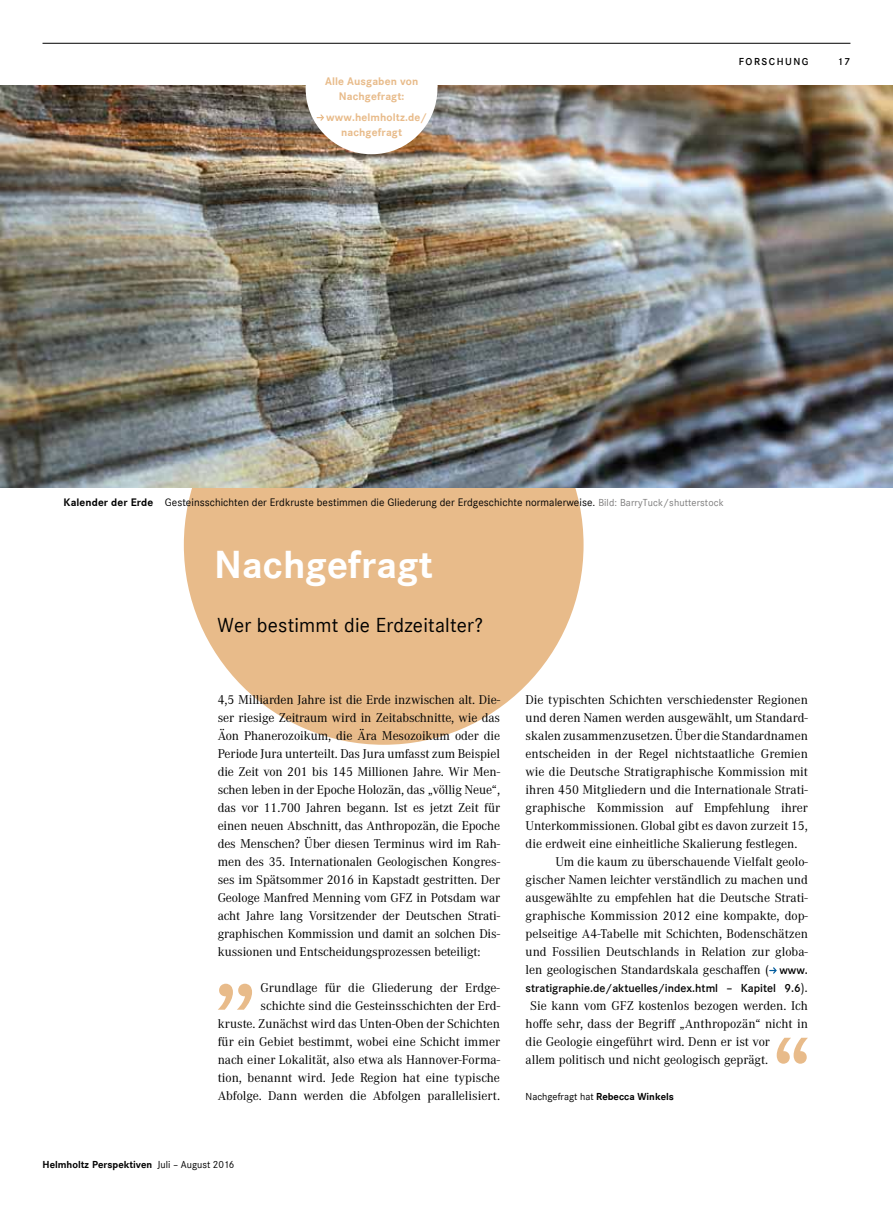
<style>
.page{position:relative;width:893px;height:1212px;background:#fff}
.page>*{position:absolute;margin:0;border:0;box-sizing:border-box;transform-origin:0 0}
.t1{font:700 40.5px "Corporate S";color:#fff}
.t2{font:21px "Corporate S";letter-spacing:.01em;color:#000}
.t3{font:13.2px/18px "Corporate A";color:#000;text-align:justify}
.t4{font:600 12px "Corporate S";color:#000}
.t5{font:700 11.4px/15px "Corporate S";letter-spacing:.01em;color:#e8bb8a;text-align:center}
.t6{font:11.25px "Corporate S";letter-spacing:.005em;color:#000}
.t7{font:700 10.5px "Corporate S";color:#000}
.t8{font:10.5px "Corporate S";color:#000}
.t9{font:600 10.5px "Corporate S";letter-spacing:.14em;color:#000}
.s1{font-weight:700}
.s2{font-size:10.5px;color:#7c7b7b}
.s3{font-weight:400}
.s4{font-family:"Corporate S";font-weight:600;font-size:12px}
.s5{font-weight:400;font-size:13.5px}
</style>
<div class="page">
<hr style="left:43px;top:43px;width:807px;height:1px;background:#000">
<div style="left:184px;top:345px;width:400px;height:400px;background:#e8bb8a;border-radius:50%"></div>
<svg style="left:769px;top:967px;width:8px;height:7px"></svg>
<svg style="left:218px;top:984px;width:34px;height:26px"></svg>
<svg style="left:777px;top:1038px;width:31px;height:26px"></svg>
<img style="left:0;top:85px;width:893px;height:403px">
<svg style="left:305px;top:85px;width:134px;height:69px"></svg>
<p class="t5" style="left:325px;top:73px;width:95px">Alle Ausgaben von<br>Nachgefragt:</p>
<p class="t5" style="left:341px;top:109px;width:87px;text-align:left;text-indent:-15px">www.helmholtz.de/ nachgefragt</p>
<p class="t9" style="left:739px;top:54px;width:71px">Forschung</p>
<p class="t9" style="left:837px;top:54px;width:15px">17</p>
<p class="t6" style="left:64px;top:494px;width:662px"><span class="s1">Kalender der Erde</span> Gesteinsschichten der Erdkruste bestimmen die Gliederung der Erdgeschichte normalerweise. <span class="s2">Bild: BarryTuck/shutterstock</span></p>
<h1 class="t1" style="left:214px;top:536px;width:220px">Nachgefragt</h1>
<h2 class="t2" style="left:217px;top:611px;width:267px">Wer bestimmt die Erdzeitalter?</h2>
<p class="t3" style="left:218px;top:690px;width:284px">4,5 Milliarden Jahre ist die Erde inzwischen alt. Die&shy;ser riesige Zeitraum wird in Zeitabschnitte, wie das Äon Phanerozoikum, die Ära Mesozoikum oder die Periode Jura unterteilt. Das Jura umfasst zum Beispiel die Zeit von 201 bis 145 Millionen Jahre. Wir Men&shy;schen leben in der Epoche Holozän, das „völlig Neue“, das vor 11.700 Jahren begann. Ist es jetzt Zeit für einen neuen Abschnitt, das Anthropozän, die Epoche des Menschen? Über diesen Terminus wird im Rah&shy;men des 35. Internationalen Geologischen Kongres&shy;ses im Spätsommer 2016 in Kapstadt gestritten. Der Geologe Manfred Menning vom GFZ in Potsdam war acht Jahre lang Vorsitzender der Deutschen Strati&shy;graphischen Kommission und damit an solchen Dis&shy;kussionen und Entscheidungsprozessen beteiligt:</p>
<p class="t3" style="left:218px;top:978px;width:284px;text-align:right">Grundlage für die Gliederung der Erdge&shy;schichte sind die Gesteinsschichten der Erd-<br>kruste. Zunächst wird das Unten-Oben der Schichten für ein Gebiet bestimmt, wobei eine Schicht immer nach einer Lokalität, also etwa als Hannover-Forma&shy;tion, benannt wird. Jede Region hat eine typische Abfolge. Dann werden die Abfolgen parallelisiert.</p>
<p class="t7" style="left:43px;top:1157px;width:193px">Helmholtz Perspektiven <span class="s3">Juli – August 2016</span></p>
<p class="t3" style="left:526px;top:690px;width:284px">Die typischten Schichten verschiedenster Regionen</p>
<p class="t3" style="left:526px;top:708px;width:284px">und deren Namen werden ausgewählt, um Standard-</p>
<p class="t3" style="left:526px;top:726px;width:284px">skalen zusammenzusetzen. Über die Standardnamen</p>
<p class="t3" style="left:526px;top:744px;width:284px">entscheiden in der Regel nichtstaatliche Gremien</p>
<p class="t3" style="left:526px;top:762px;width:284px">wie die Deutsche Stratigraphische Kommission mit</p>
<p class="t3" style="left:526px;top:780px;width:284px">ihren 450 Mitgliedern und die Internationale Strati-</p>
<p class="t3" style="left:526px;top:798px;width:284px">graphische Kommission auf Empfehlung ihrer</p>
<p class="t3" style="left:526px;top:816px;width:284px">Unterkommissionen. Global gibt es davon zurzeit 15,</p>
<p class="t3" style="left:526px;top:834px;width:273px">die erdweit eine einheitliche Skalierung festlegen.</p>
<p class="t3" style="left:555px;top:852px;width:254px">Um die kaum zu überschauende Vielfalt geolo-</p>
<p class="t3" style="left:526px;top:870px;width:284px">gischer Namen leichter verständlich zu machen und</p>
<p class="t3" style="left:526px;top:888px;width:284px">ausgewählte zu empfehlen hat die Deutsche Strati-</p>
<p class="t3" style="left:526px;top:906px;width:284px">graphische Kommission 2012 eine kompakte, dop-</p>
<p class="t3" style="left:526px;top:924px;width:284px">pelseitige A4-Tabelle mit Schichten, Bodenschätzen</p>
<p class="t3" style="left:526px;top:942px;width:284px">und Fossilien Deutschlands in Relation zur globa-</p>
<p class="t3" style="left:526px;top:960px;width:284px">len geologischen Standardskala geschaffen ( <span class="s4">www.</span></p>
<p class="t4" style="left:526px;top:979px;width:284px">stratigraphie.de/aktuelles/index.html – Kapitel 9.6<span class="s5">).</span></p>
<p class="t3" style="left:526px;top:996px;width:284px;text-align:left;text-indent:5px">Sie kann vom GFZ kostenlos bezogen werden. Ich hoffe sehr, dass der Begriff „Anthropozän“ nicht in die Geologie eingeführt wird. Denn er ist vor<br>allem politisch und nicht geologisch geprägt.</p>
<p class="t8" style="left:526px;top:1089px;width:150px">Nachgefragt hat <span class="s1">Rebecca Winkels</span></p>
</div>
